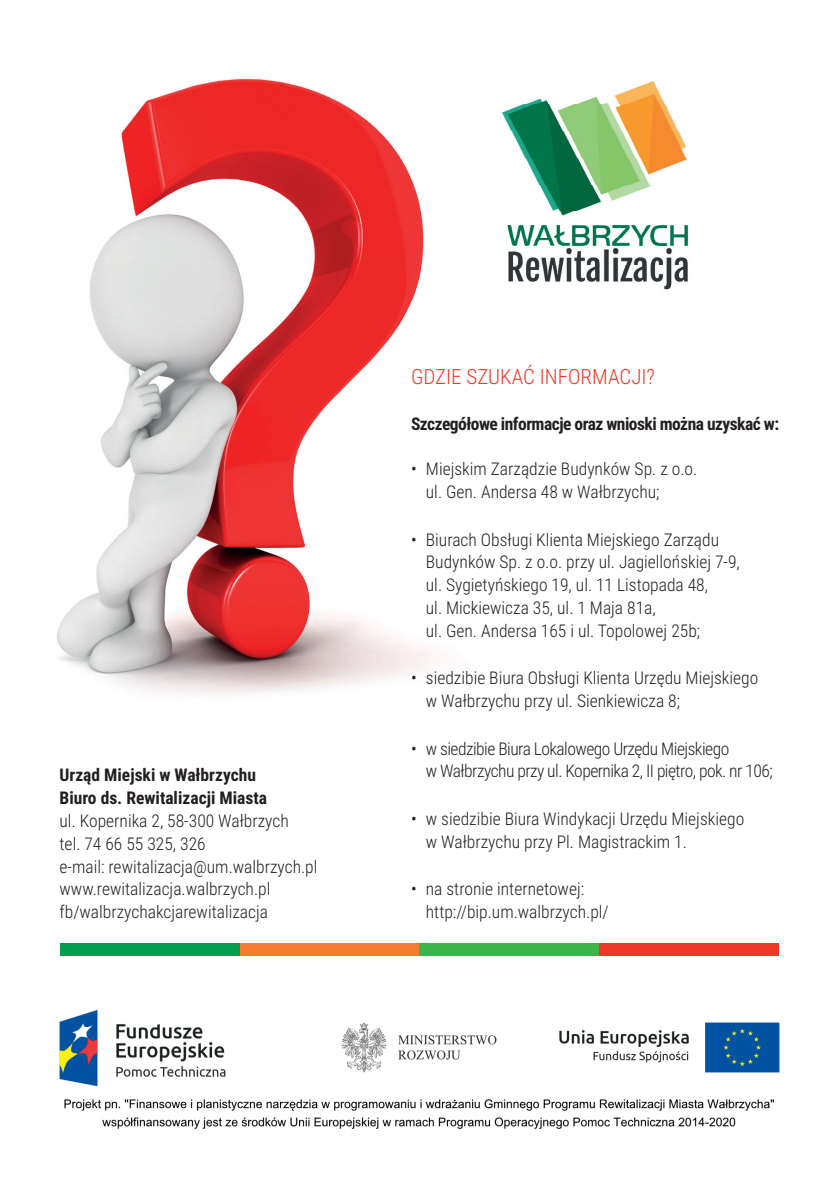
<style>
.page{position:relative;width:839px;height:1186px;background:#fff}
.page>*{position:absolute;margin:0;border:0;box-sizing:border-box;transform-origin:0 0}
.t1{font:300 21px "Roboto Condensed";color:#ee3827}
.t2{font:300 17.5px/22.8px "Roboto Condensed";color:#231f20}
.t3{font:700 17.5px/22.8px "Roboto Condensed";letter-spacing:-.015em;color:#231f20}
.t4{font:300 17.5px/22.8px "Roboto Condensed";letter-spacing:-.03em;color:#231f20}
</style>
<div class="page">
<img style="left:57px;top:79px;width:380px;height:615px">
<img style="left:502px;top:81px;width:186px;height:209px">
<div style="left:60px;top:943px;width:179px;height:12px;background:#009f4f"></div>
<div style="left:239px;top:943px;width:180px;height:12px;background:#f47d31"></div>
<div style="left:419px;top:943px;width:180px;height:12px;background:#3ab54a"></div>
<div style="left:599px;top:943px;width:180px;height:12px;background:#ee3827"></div>
<img style="left:59px;top:1009px;width:721px;height:120px">
<p class="t3" style="left:60px;top:763px;width:209px">Urząd Miejski w Wałbrzychu<br>Biuro ds. Rewitalizacji Miasta</p>
<p class="t2" style="left:60px;top:808px;width:259px">ul. Kopernika 2, 58-300 Wałbrzych<br>tel. 74 66 55 325, 326<br>e-mail: rewitalizacja@um.walbrzych.pl www.rewitalizacja.walbrzych.pl fb/walbrzychakcjarewitalizacja</p>
<p class="t1" style="left:411px;top:362px;width:245px">GDZIE SZUKAĆ INFORMACJI?</p>
<p class="t3" style="left:411px;top:411px;width:369px">Szczegółowe informacje oraz wnioski można uzyskać w:</p>
<p class="t2" style="left:426px;top:457px;width:273px;text-indent:-15px">• Miejskim Zarządzie Budynków Sp. z o.o. ul. Gen. Andersa 48 w Wałbrzychu;</p>
<p class="t2" style="left:426px;top:527px;width:315px;text-indent:-15px">• Biurach Obsługi Klienta Miejskiego Zarządu Budynków Sp. z o.o. przy ul. Jagiellońskiej 7-9, ul. Sygietyńskiego 19, ul. 11 Listopada 48,<br>ul. Mickiewicza 35, ul. 1 Maja 81a,<br>ul. Gen. Andersa 165 i ul. Topolowej 25b;</p>
<p class="t2" style="left:426px;top:666px;width:334px;text-indent:-15px">• siedzibie Biura Obsługi Klienta Urzędu Miejskiego w Wałbrzychu przy ul. Sienkiewicza 8;</p>
<p class="t4" style="left:426px;top:736px;width:348px;text-indent:-15px">• w siedzibie Biura Lokalowego Urzędu Miejskiego<br>w Wałbrzychu przy ul. Kopernika 2, II piętro, pok. nr 106;</p>
<p class="t2" style="left:426px;top:806px;width:320px;text-indent:-15px">• w siedzibie Biura Windykacji Urzędu Miejskiego w Wałbrzychu przy Pl. Magistrackim 1.</p>
<p class="t2" style="left:426px;top:877px;width:184px;text-indent:-15px">• na stronie internetowej: http://bip.um.walbrzych.pl/</p>
</div>
